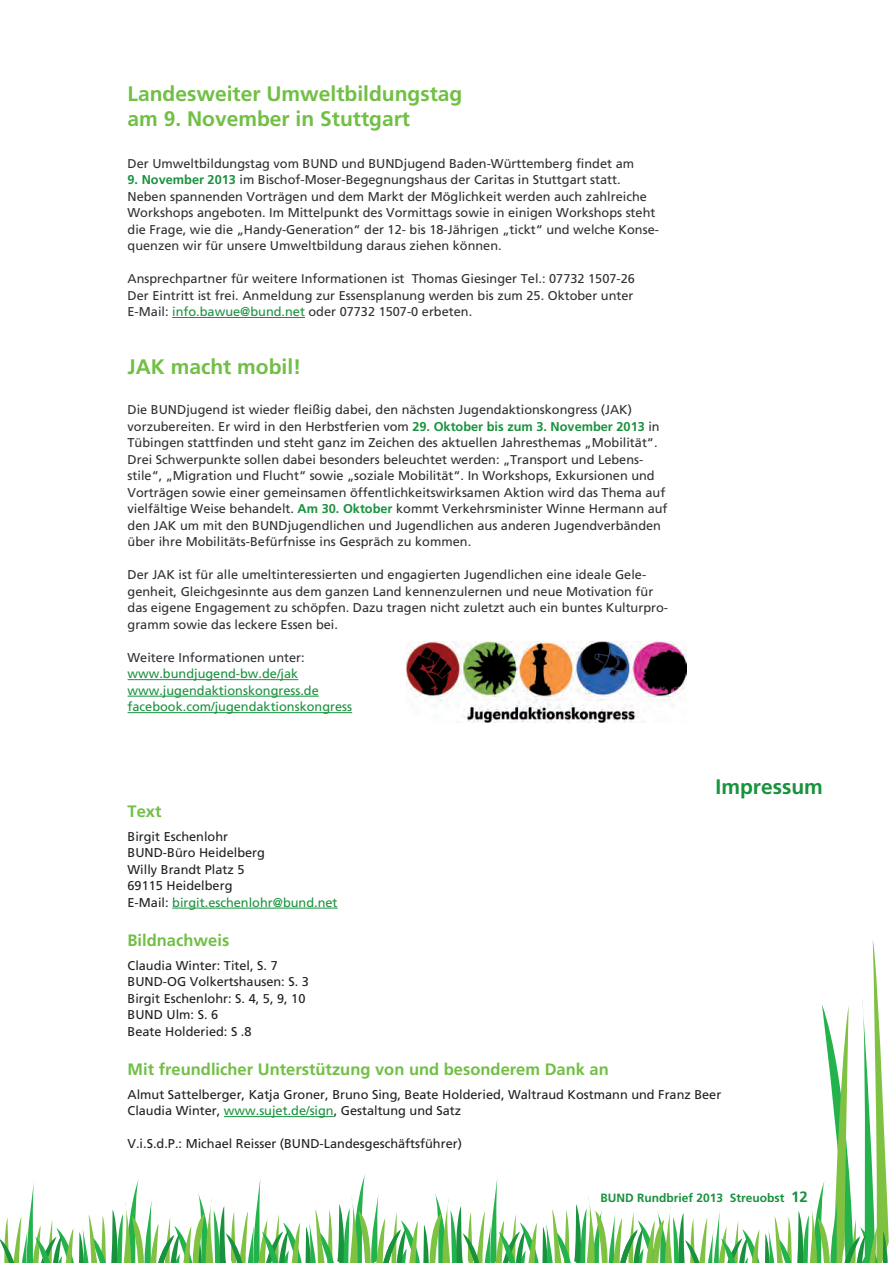
<style>
.page{position:relative;width:893px;height:1263px;background:#fff}
.page>*{position:absolute;margin:0;border:0;box-sizing:border-box;transform-origin:0 0}
.t1{font:700 21px/25.2px "Frutiger";color:#71bf44}
.t2{font:700 21px "Frutiger";color:#19923d}
.t3{font:700 16.5px "Frutiger";color:#71bf44}
.t4{font:12.75px/16.5px "Frutiger";color:#2f3032}
.t5{font:12.75px/16.5px "Frutiger";color:#231f20}
.t6{font:12.75px/16.5px "Frutiger";color:#19923d}
.t7{font:700 12px "Frutiger";color:#19923d}
.s1{font-weight:700;color:#19923d}
.s2{color:#19923d}
.s3{font-size:15px}
</style>
<div class="page">
<svg style="left:0;top:940px;width:889px;height:323px"></svg>
<hr style="left:172px;top:908px;width:166px;height:1px;background:#19923d">
<hr style="left:224px;top:1116px;width:110px;height:1px;background:#19923d">
<hr style="left:172px;top:317px;width:133px;height:1px;background:#19923d">
<hr style="left:128px;top:679px;width:170px;height:1px;background:#19923d">
<hr style="left:128px;top:696px;width:191px;height:1px;background:#19923d">
<hr style="left:128px;top:712px;width:224px;height:1px;background:#19923d">
<img style="left:406px;top:642px;width:280px;height:81px">
<h1 class="t1" style="left:128px;top:81px;width:336px">Landesweiter Umweltbildungstag am 9. November in Stuttgart</h1>
<p class="t4" style="left:128px;top:155px;width:508px">Der Umweltbildungstag vom BUND und BUNDjugend Baden-Württemberg findet am</p>
<p class="t4" style="left:128px;top:171px;width:533px"><span class="s1">9. November 2013</span> im Bischof-Moser-Begegnungshaus der Caritas in Stuttgart statt.<br>Neben spannenden Vorträgen und dem Markt der Möglichkeit werden auch zahlreiche Workshops angeboten. Im Mittelpunkt des Vormittags sowie in einigen Workshops steht die Frage, wie die „Handy-Generation“ der 12- bis 18-Jährigen „tickt“ und welche Konse&shy;quenzen wir für unsere Umweltbildung daraus ziehen können.</p>
<p class="t4" style="left:128px;top:270px;width:509px;text-align:justify">Ansprechpartner für weitere Informationen ist Thomas Giesinger Tel.: 07732 1507-26<br>Der Eintritt ist frei. Anmeldung zur Essensplanung werden bis zum 25. Oktober unter E-Mail: <span class="s2">info.bawue@bund.net</span> oder 07732 1507-0 erbeten.</p>
<h1 class="t1" style="left:128px;top:355px;width:175px">JAK macht mobil!</h1>
<p class="t4" style="left:128px;top:401px;width:541px">Die BUNDjugend ist wieder fleißig dabei, den nächsten Jugendaktionskongress (JAK) vorzubereiten. Er wird in den Herbstferien vom <span class="s1">29. Oktober bis zum 3. November 2013</span> in Tübingen stattfinden und steht ganz im Zeichen des aktuellen Jahresthemas „Mobilität“.<br>Drei Schwerpunkte sollen dabei besonders beleuchtet werden: „Transport und Lebens&shy;stile“, „Migration und Flucht“ sowie „soziale Mobilität“. In Workshops, Exkursionen und Vorträgen sowie einer gemeinsamen öffentlichkeitswirksamen Aktion wird das Thema auf vielfältige Weise behandelt. <span class="s1">Am 30. Oktober</span> kommt Verkehrsminister Winne Hermann auf den JAK um mit den BUNDjugendlichen und Jugendlichen aus anderen Jugendverbänden über ihre Mobilitäts-Befürfnisse ins Gespräch zu kommen.</p>
<p class="t4" style="left:128px;top:566px;width:542px">Der JAK ist für alle umeltinteressierten und engagierten Jugendlichen eine ideale Gele&shy;genheit, Gleichgesinnte aus dem ganzen Land kennenzulernen und neue Motivation für das eigene Engagement zu schöpfen. Dazu tragen nicht zuletzt auch ein buntes Kulturpro&shy;gramm sowie das leckere Essen bei.</p>
<p class="t4" style="left:128px;top:649px;width:179px">Weitere Informationen unter:</p>
<p class="t6" style="left:128px;top:665px;width:226px">www.bundjugend-bw.de/jak www.jugendaktionskongress.de facebook.com/jugendaktionskongress</p>
<h1 class="t2" style="left:715px;top:775px;width:109px">Impressum</h1>
<p class="t3" style="left:128px;top:801px;width:35px">Text</p>
<p class="t5" style="left:128px;top:828px;width:211px">Birgit Eschenlohr<br>BUND-Büro Heidelberg<br>Willy Brandt Platz 5<br>69115 Heidelberg<br>E-Mail: <span class="s2">birgit.eschenlohr@bund.net</span></p>
<p class="t3" style="left:128px;top:930px;width:103px">Bildnachweis</p>
<p class="t5" style="left:128px;top:957px;width:183px">Claudia Winter: Titel, S. 7<br>BUND-OG Volkertshausen: S. 3<br>Birgit Eschenlohr: S. 4, 5, 9, 10<br>BUND Ulm: S. 6<br>Beate Holderied: S .8</p>
<p class="t3" style="left:128px;top:1059px;width:483px">Mit freundlicher Unterstützung von und besonderem Dank an</p>
<p class="t5" style="left:128px;top:1086px;width:595px">Almut Sattelberger, Katja Groner, Bruno Sing, Beate Holderied, Waltraud Kostmann und Franz Beer<br>Claudia Winter, <span class="s2">www.sujet.de/sign</span>, Gestaltung und Satz</p>
<p class="t5" style="left:128px;top:1135px;width:336px">V.i.S.d.P.: Michael Reisser (BUND-Landesgeschäftsführer)</p>
<p class="t7" style="left:600px;top:1191px;width:209px">BUND Rundbrief 2013 Streuobst <span class="s3">12</span></p>
</div>
